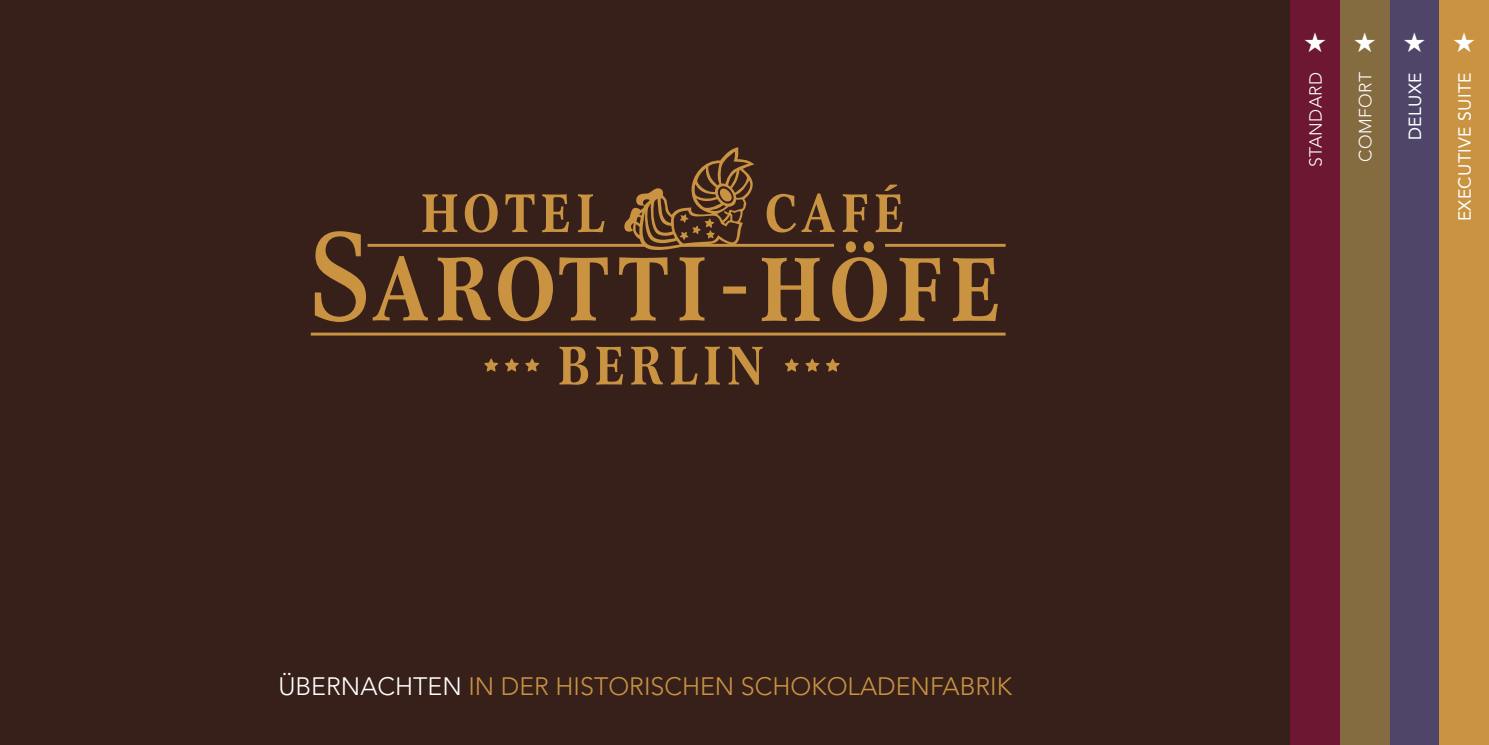
<style>
.page{position:relative;width:1489px;height:745px;background:#fff}
.page>*{position:absolute;margin:0;border:0;box-sizing:border-box;transform-origin:0 0}
.t1{font:300 25px "Avenir";color:#c99342}
.t2{font:17.5px "Avenir";letter-spacing:.02em;color:#fff}
.t3{font:300 17.5px "Avenir";letter-spacing:.02em;color:#fff}
.s1{color:#fff}
</style>
<div class="page">
<div style="left:0;top:0;width:1290px;height:744px;background:#38201a"></div>
<div style="left:1290px;top:0;width:198px;height:744px;background:#c99342"></div>
<div style="left:1290px;top:0;width:149px;height:744px;background:#4f4568"></div>
<div style="left:1290px;top:0;width:99px;height:744px;background:#856b40"></div>
<div style="left:1290px;top:0;width:49px;height:744px;background:#6d1732"></div>
<svg style="left:315px;top:231px;width:682px;height:91px"></svg>
<svg style="left:422px;top:193px;width:182px;height:39px"></svg>
<svg style="left:766px;top:184px;width:136px;height:48px"></svg>
<svg style="left:484px;top:346px;width:356px;height:38px"></svg>
<hr style="left:311px;top:332px;width:694px;height:3px;background:#c99342">
<hr style="left:885px;top:244px;width:120px;height:3px;background:#c99342">
<hr style="left:367px;top:244px;width:278px;height:3px;background:#c99342">
<hr style="left:681px;top:244px;width:153px;height:3px;background:#c99342">
<svg style="left:623px;top:147px;width:131px;height:103px"></svg>
<p class="t1" style="left:278px;top:671px;width:735px"><span class="s1">ÜBERNACHTEN</span> IN DER HISTORISCHEN SCHOKOLADENFABRIK</p>
<p class="t3" style="left:1305px;top:167px;width:94px;rotate:-90deg">STANDARD</p>
<p class="t3" style="left:1355px;top:162px;width:89px;rotate:-90deg">COMFORT</p>
<p class="t2" style="left:1404px;top:140px;width:69px;rotate:-90deg">Deluxe</p>
<p class="t2" style="left:1454px;top:221px;width:150px;rotate:-90deg">executive Suite</p>
</div>
